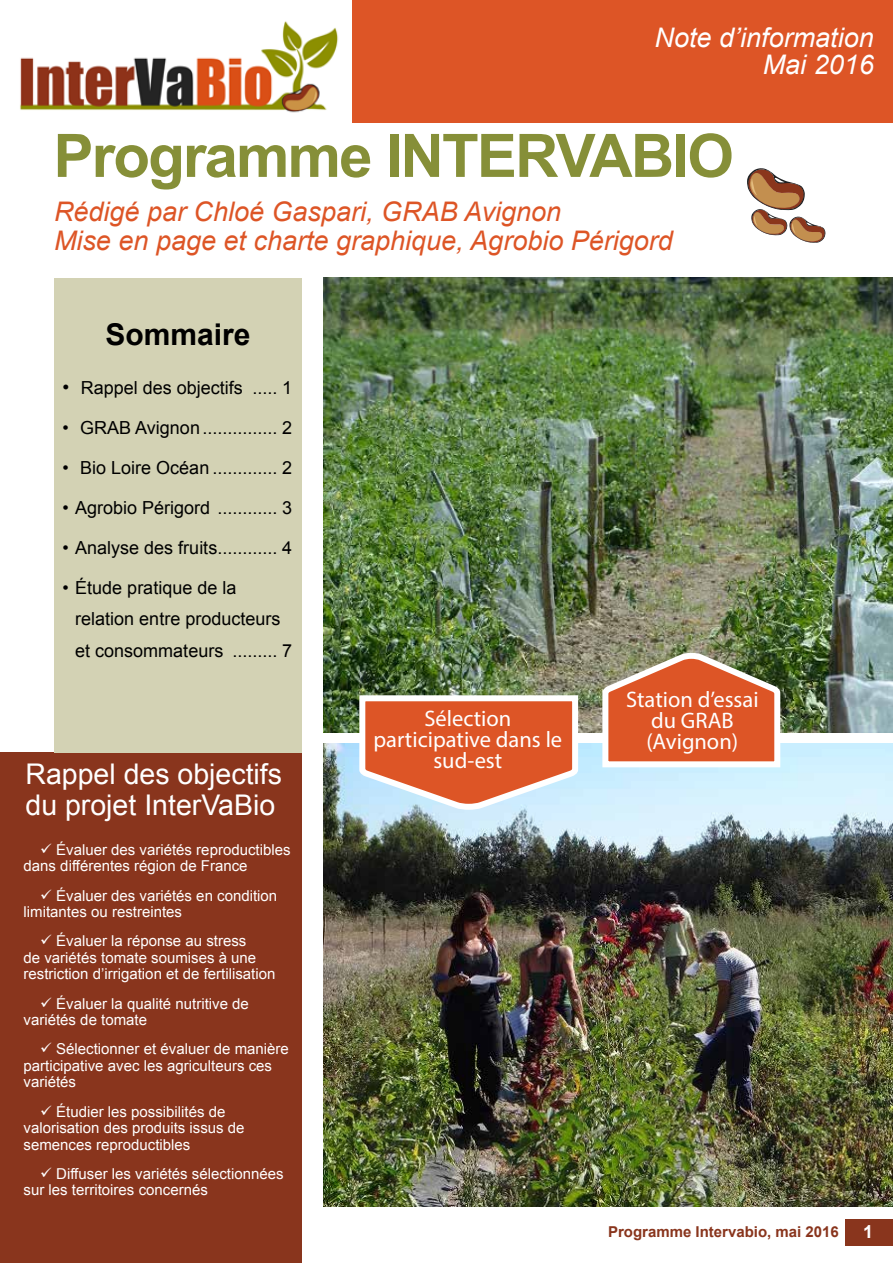
<style>
.page{position:relative;width:893px;height:1263px;background:#fff}
.page>*{position:absolute;margin:0;border:0;box-sizing:border-box;transform-origin:0 0}
.t1{font:700 60px "Arial";letter-spacing:-.03em;color:#868f38}
.t2{font:700 30px "Arial";color:#000}
.t3{font:28.5px/31.5px "Arial";color:#fff}
.t4{font:italic 27px "Arial";color:#dd5526}
.t5{font:italic 27px/27px "Arial";color:#fff;text-align:right}
.t6{font:22.5px/21px "Myriad Pro";color:#fff;text-align:center}
.t7{font:18px/31.5px "Arial";color:#000}
.t8{font:700 18px "Arial";color:#fff}
.t9{font:15px/16.5px "Arial";color:#fff}
.t10{font:700 15px "Arial";color:#89351d}
.s1{font-size:19.5px}
</style>
<div class="page">
<img style="left:323px;top:743px;width:570px;height:463px">
<img style="left:323px;top:277px;width:570px;height:455px">
<div style="left:0;top:752px;width:302px;height:511px;background:#89351d"></div>
<div style="left:54px;top:279px;width:248px;height:474px;background:#d3d2b4"></div>
<div style="left:353px;top:0;width:540px;height:123px;background:#dd5526"></div>
<div style="left:846px;top:1219px;width:47px;height:26px;background:#89351d"></div>
<svg style="left:599px;top:648px;width:184px;height:122px;background:#cb7753"></svg>
<img style="left:20px;top:21px;width:319px;height:92px">
<svg style="left:747px;top:168px;width:79px;height:75px"></svg>
<svg style="left:356px;top:692px;width:225px;height:122px;background:#d8876a"></svg>
<h3 class="t5" style="left:655px;top:25px;width:221px">Note d’information<br>Mai 2016</h3>
<h1 class="t1" style="left:54px;top:116px;width:682px">Programme INTERVABIO</h1>
<h3 class="t4" style="left:54px;top:194px;width:509px">Rédigé par Chloé Gaspari, GRAB Avignon</h3>
<h3 class="t4" style="left:54px;top:223px;width:620px">Mise en page et charte graphique, Agrobio Périgord</h3>
<h2 class="t2" style="left:105px;top:314px;width:147px">Sommaire</h2>
<p class="t7" style="left:63px;top:372px;width:231px"><span class="s1">•</span> Rappel des objectifs ..... 1</p>
<p class="t7" style="left:62px;top:412px;width:231px">• GRAB Avignon ............... 2</p>
<p class="t7" style="left:62px;top:452px;width:231px">• Bio Loire Océan ............. 2</p>
<p class="t7" style="left:62px;top:492px;width:231px">• Agrobio Périgord ............ 3</p>
<p class="t7" style="left:62px;top:532px;width:231px">• Analyse des fruits............ 4</p>
<p class="t7" style="left:75px;top:572px;width:218px;text-indent:-13px">• Étude pratique de la relation entre producteurs et consommateurs ......... 7</p>
<h3 class="t3" style="left:26px;top:758px;width:258px">Rappel des objectifs du projet InterVaBio</h3>
<p class="t9" style="left:24px;top:841px;width:268px;text-indent:17px">✓ Évaluer des variétés reproductibles dans différentes région de France</p>
<p class="t9" style="left:24px;top:887px;width:255px;text-indent:17px">✓ Évaluer des variétés en condition limitantes ou restreintes</p>
<p class="t9" style="left:24px;top:933px;width:253px;text-indent:17px">✓ Évaluer la réponse au stress<br>de variétés tomate soumises à une restriction d’irrigation et de fertilisation</p>
<p class="t9" style="left:24px;top:995px;width:227px;text-indent:17px">✓ Évaluer la qualité nutritive de variétés de tomate</p>
<p class="t9" style="left:24px;top:1041px;width:267px;text-indent:17px">✓ Sélectionner et évaluer de manière participative avec les agriculteurs ces variétés</p>
<p class="t9" style="left:24px;top:1103px;width:222px;text-indent:17px">✓ Étudier les possibilités de valorisation des produits issus de semences reproductibles</p>
<p class="t9" style="left:24px;top:1165px;width:261px;text-indent:17px">✓ Diffuser les variétés sélectionnées sur les territoires concernés</p>
<h3 class="t6" style="left:373px;top:707px;width:190px">Sélection participative dans le sud-est</h3>
<h3 class="t6" style="left:626px;top:689px;width:134px">Station d’essai du GRAB (Avignon)</h3>
<p class="t10" style="left:608px;top:1222px;width:232px">Programme Intervabio, mai 2016</p>
<p class="t8" style="left:863px;top:1220px;width:12px">1</p>
</div>
